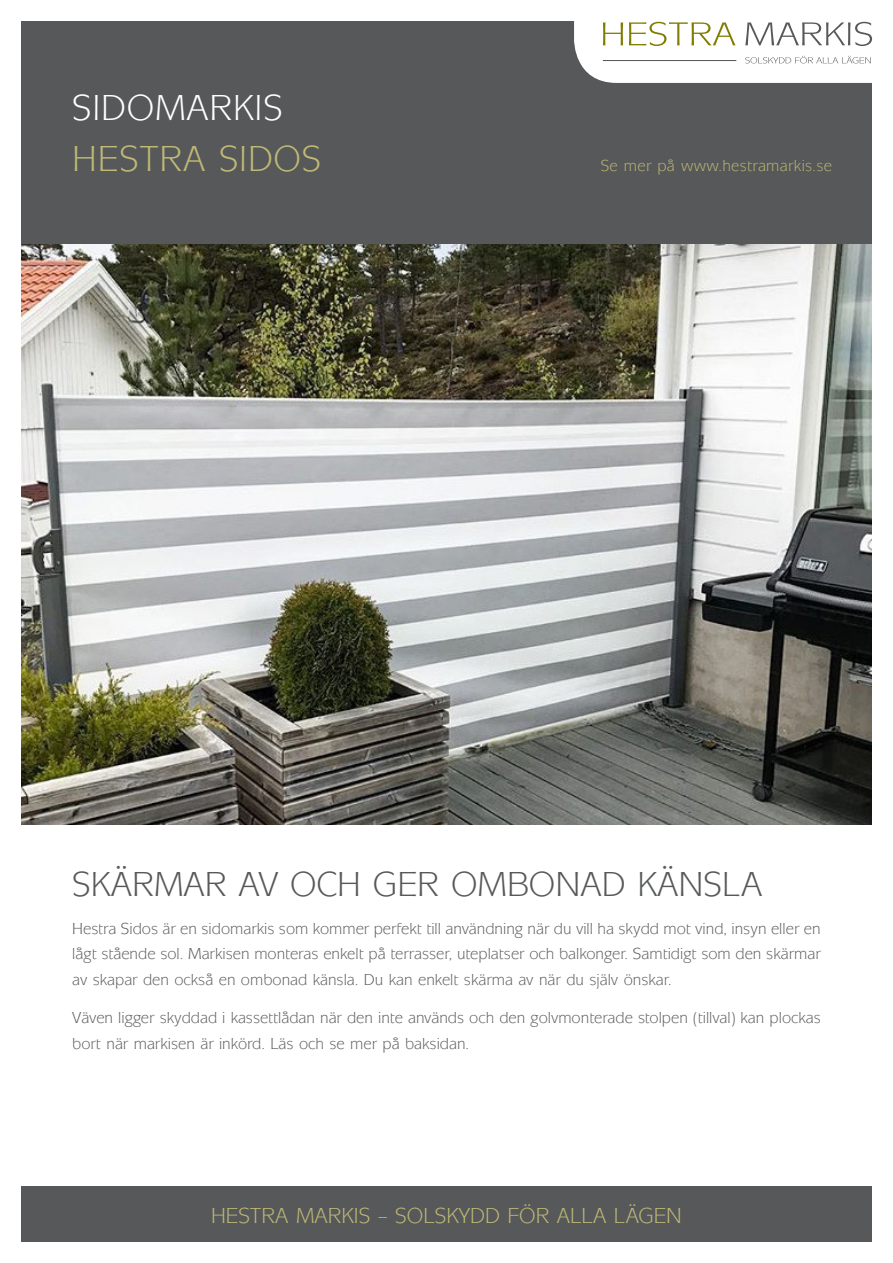
<style>
.page{position:relative;width:893px;height:1263px;background:#fff}
.page>*{position:absolute;margin:0;border:0;box-sizing:border-box;transform-origin:0 0}
.t1{font:37.5px "ITC Mixage";letter-spacing:.02em;color:#bfb975}
.t2{font:37.5px "ITC Mixage";letter-spacing:.02em;color:#fff}
.t3{font:36px "ITC Mixage";color:#57585a}
.t4{font:22.5px "ITC Mixage";color:#bfb975}
.t5{font:16.5px/25.5px "ITC Mixage";color:#57585a;text-align:justify}
.t6{font:16.5px "ITC Mixage";letter-spacing:.02em;color:#bfb975}
</style>
<div class="page">
<img style="left:21px;top:244px;width:851px;height:581px">
<div style="left:21px;top:21px;width:851px;height:223px;background:#57585a"></div>
<div style="left:21px;top:1186px;width:851px;height:56px;background:#57585a"></div>
<svg style="left:574px;top:21px;width:299px;height:62px;background:#edede9"></svg>
<h1 class="t2" style="left:72px;top:87px;width:212px">SIDOMARKIS</h1>
<h1 class="t1" style="left:72px;top:138px;width:250px">HESTRA SIDOS</h1>
<p class="t6" style="left:601px;top:156px;width:233px">Se mer på www.hestramarkis.se</p>
<h2 class="t3" style="left:72px;top:864px;width:692px">SKÄRMAR AV OCH GER OMBONAD KÄNSLA</h2>
<p class="t5" style="left:72px;top:916px;width:750px">Hestra Sidos är en sidomarkis som kommer perfekt till användning när du vill ha skydd mot vind, insyn eller en lågt stående sol. Markisen monteras enkelt på terrasser, uteplatser och balkonger. Samtidigt som den skärmar av skapar den också en ombonad känsla. Du kan enkelt skärma av när du själv önskar.</p>
<p class="t5" style="left:72px;top:1005px;width:750px">Väven ligger skyddad i kassettlådan när den inte används och den golvmonterade stolpen (tillval) kan plockas bort när markisen är inkörd. Läs och se mer på baksidan.</p>
<h3 class="t4" style="left:211px;top:1203px;width:472px">HESTRA MARKIS – SOLSKYDD FÖR ALLA LÄGEN</h3>
</div>
